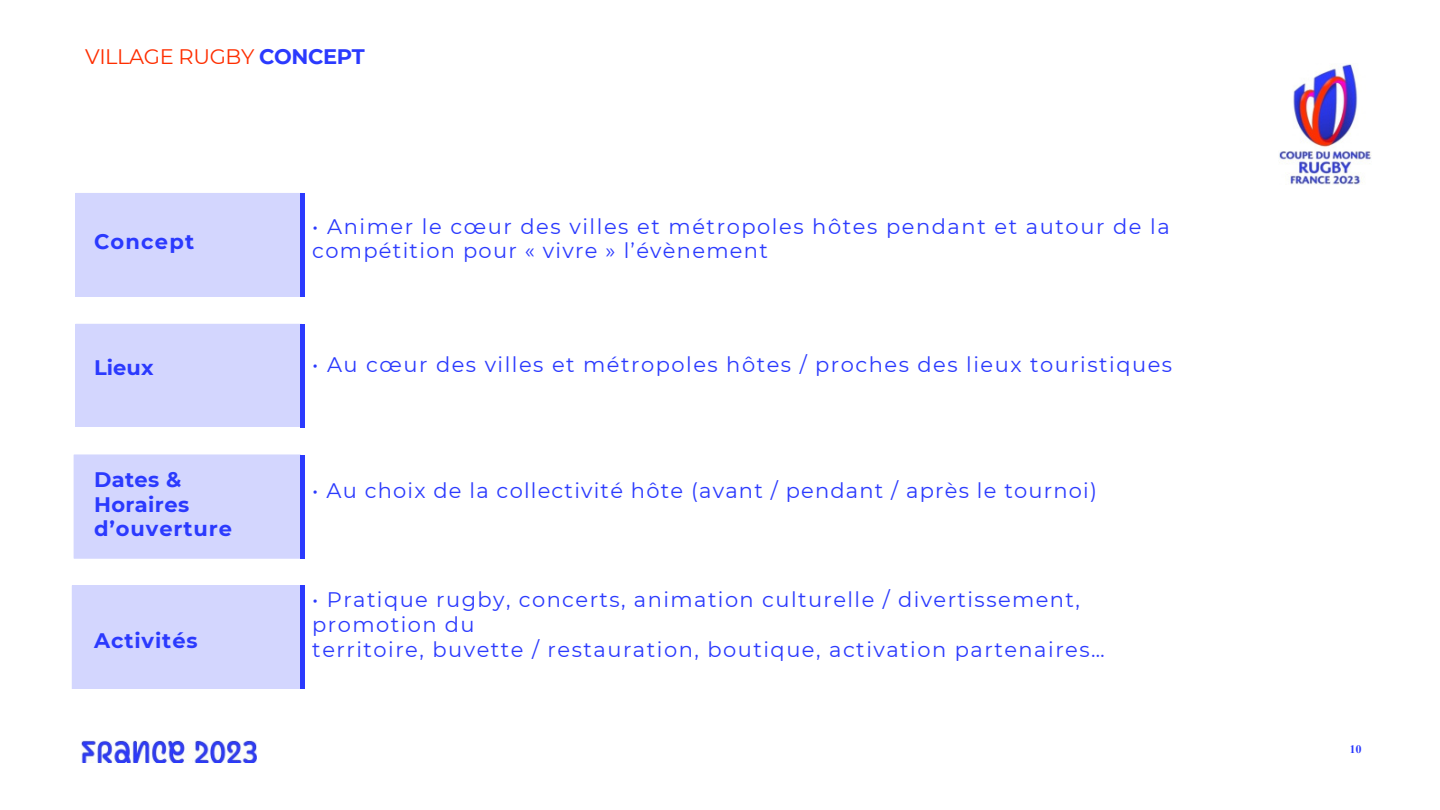
<style>
.page{position:relative;width:1440px;height:810px;background:#fff}
.page>*{position:absolute;margin:0;border:0;box-sizing:border-box;transform-origin:0 0}
.t1{font:21px/24.8px "Montserrat";letter-spacing:.07em;color:#2b3afe}
.t2{font:700 21px "Montserrat";letter-spacing:.045em;color:#2b3afe}
.t3{font:21px "Montserrat";letter-spacing:-.02em;color:#fe2e00}
.t4{font:700 21px/24.8px "Montserrat";letter-spacing:.02em;color:#2b3afe}
.t5{font:700 11.2px "Times NRMT Pro";color:#2b3afe}
.s1{font-weight:700;color:#2b3afe}
</style>
<div class="page">
<img style="left:1279px;top:64px;width:92px;height:121px">
<img style="left:81px;top:741px;width:175px;height:21px">
<div style="left:75px;top:193px;width:227px;height:103px;background:#d3d6fe"></div>
<div style="left:75px;top:324px;width:227px;height:103px;background:#d3d6fe"></div>
<div style="left:74px;top:454px;width:227px;height:105px;background:#d3d6fe"></div>
<div style="left:72px;top:585px;width:232px;height:104px;background:#d3d6fe"></div>
<hr style="left:301px;top:194px;width:3px;height:103px;background:#2b3afe">
<hr style="left:301px;top:325px;width:3px;height:102px;background:#2b3afe">
<hr style="left:301px;top:455px;width:3px;height:103px;background:#2b3afe">
<hr style="left:301px;top:586px;width:3px;height:103px;background:#2b3afe">
<p class="t3" style="left:85px;top:43px;width:281px">VILLAGE RUGBY <span class="s1">CONCEPT</span></p>
<p class="t2" style="left:94px;top:229px;width:102px">Concept</p>
<p class="t2" style="left:94px;top:355px;width:61px">Lieux</p>
<p class="t4" style="left:94px;top:467px;width:97px">Dates &amp;<br>Horaires</p>
<p class="t2" style="left:94px;top:516px;width:139px">d’ouverture</p>
<p class="t2" style="left:94px;top:628px;width:105px">Activités</p>
<p class="t1" style="left:312px;top:214px;width:859px">• Animer le cœur des villes et métropoles hôtes pendant et autour de la</p>
<p class="t1" style="left:312px;top:238px;width:457px">compétition pour « vivre » l’évènement</p>
<p class="t1" style="left:312px;top:352px;width:861px">• Au cœur des villes et métropoles hôtes / proches des lieux touristiques</p>
<p class="t1" style="left:312px;top:478px;width:786px">• Au choix de la collectivité hôte (avant / pendant / après le tournoi)</p>
<p class="t1" style="left:312px;top:587px;width:769px">• Pratique rugby, concerts, animation culturelle / divertissement, promotion du</p>
<p class="t1" style="left:312px;top:637px;width:794px">territoire, buvette / restauration, boutique, activation partenaires…</p>
<p class="t5" style="left:1350px;top:745px;width:13px">10</p>
</div>
